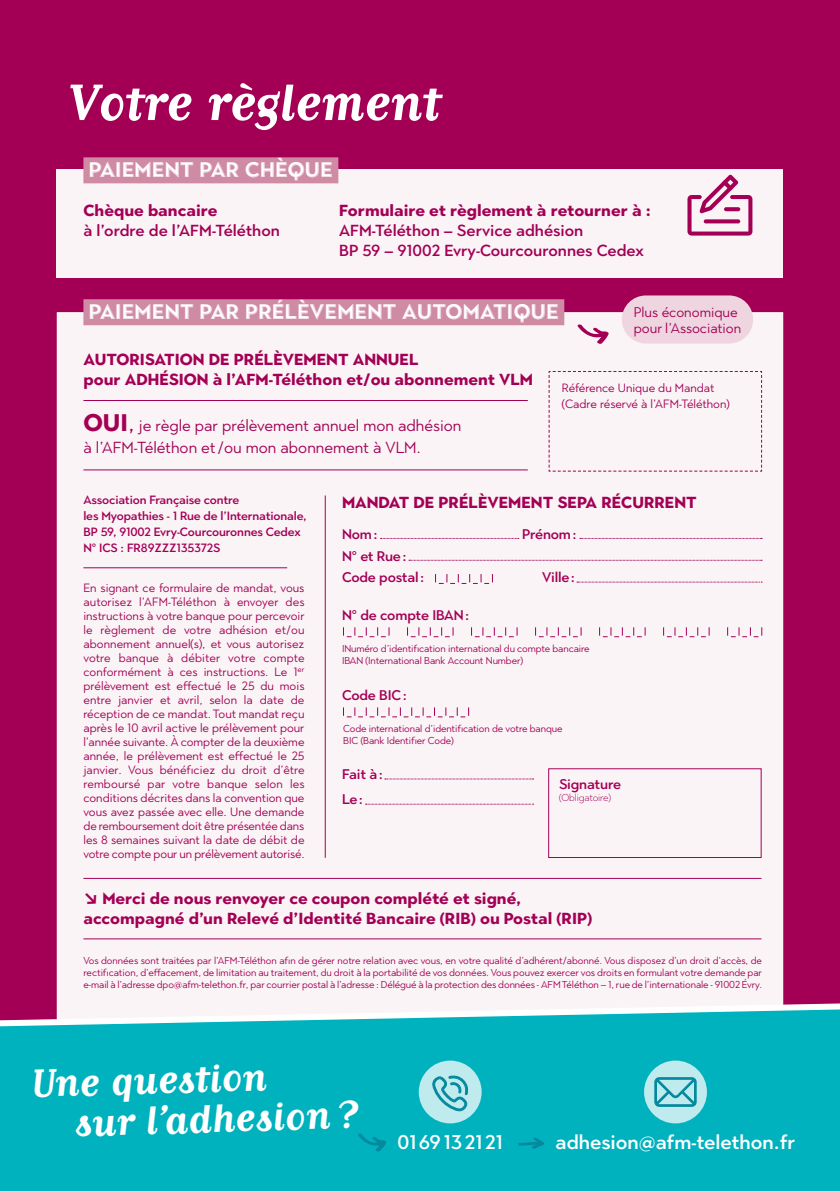
<style>
.page{position:relative;width:840px;height:1191px;background:#fff}
.page>*{position:absolute;margin:0;border:0;box-sizing:border-box;transform-origin:0 0}
.t1{font:60px "Matrix Script Bold Lining";color:#fff}
.t2{font:46px/40.6px "Matrix Script Bold Lining";color:#fff}
.t3{font:700 21px "Town 22 Emboss";letter-spacing:.01em;color:#fff}
.t4{font:500 19.8px "Town 80 Text";color:#fff}
.t5{font:700 16px/20px "Town 80 Text";color:#a30055}
.t6{font:500 16px/20px "Town 80 Text";color:#a30055}
.t7{font:16px/22px "Town 80 Text";color:#a30055}
.t8{font:500 14px/25.4px "Town 80 Text";letter-spacing:-.01em;color:#a30055}
.t9{font:14px/16px "Town 80 Text";color:#a30055}
.t10{font:12px/14px "Town 80 Text";letter-spacing:-.005em;color:#a30055}
.t11{font:500 12px/16px "Town 80 Text";letter-spacing:-.01em;color:#a30055}
.t12{font:10px/12px "Town 80 Text";letter-spacing:-.01em;color:#a30055}
.t13{font:300 10px "Town 80 Text";letter-spacing:-.01em;color:#a30055}
.s1{font-weight:700;font-size:24px}
.s2{font-size:24px}
</style>
<div class="page">
<div style="left:0;top:0;width:839px;height:999px;background:#a30055"></div>
<div style="left:0;top:1030px;width:839px;height:161px;background:#00b2bd"></div>
<div style="left:57px;top:169px;width:725px;height:109px;background:#faf4f6"></div>
<div style="left:57px;top:312px;width:725px;height:687px;background:#faf4f6"></div>
<div style="left:83px;top:157px;width:255px;height:26px;background:#cf8aa4"></div>
<div style="left:83px;top:299px;width:481px;height:26px;background:#cf8aa4"></div>
<svg style="left:687px;top:174px;width:65px;height:62px"></svg>
<hr style="left:83px;top:400px;width:444px;height:1px;background:#a30055">
<hr style="left:83px;top:469px;width:444px;height:1px;background:#a30055">
<hr style="left:83px;top:567px;width:204px;height:1px;background:#a30055">
<hr style="left:83px;top:878px;width:678px;height:1px;background:#a30055">
<hr style="left:325px;top:495px;width:1px;height:363px;background:#a30055">
<hr style="left:83px;top:938px;width:678px;height:1px;background:#a30055">
<div style="left:548px;top:370px;width:214px;height:102px;background:#faf4f6"></div>
<div style="left:548px;top:768px;width:213px;height:90px;border:1px solid #a30055"></div>
<div style="left:621px;top:295px;width:131px;height:48px;background:#eed5df;border-radius:24px"></div>
<svg style="left:384px;top:778px;width:149px;height:1px"></svg>
<svg style="left:365px;top:804px;width:168px;height:1px"></svg>
<svg style="left:408px;top:560px;width:353px;height:1px"></svg>
<svg style="left:380px;top:538px;width:138px;height:1px"></svg>
<svg style="left:579px;top:538px;width:182px;height:1px"></svg>
<svg style="left:576px;top:582px;width:185px;height:1px"></svg>
<svg style="left:435px;top:574px;width:58px;height:10px"></svg>
<svg style="left:343px;top:627px;width:46px;height:10px"></svg>
<svg style="left:535px;top:627px;width:46px;height:10px"></svg>
<svg style="left:407px;top:627px;width:46px;height:10px"></svg>
<svg style="left:599px;top:627px;width:46px;height:10px"></svg>
<svg style="left:471px;top:627px;width:46px;height:10px"></svg>
<svg style="left:663px;top:627px;width:46px;height:10px"></svg>
<svg style="left:726px;top:627px;width:36px;height:10px"></svg>
<svg style="left:343px;top:707px;width:126px;height:10px"></svg>
<svg style="left:0;top:999px;width:839px;height:31px"></svg>
<svg style="left:576px;top:324px;width:32px;height:21px"></svg>
<svg style="left:418px;top:1060px;width:63px;height:63px;background:#b6e8eb"></svg>
<svg style="left:431px;top:1069px;width:37px;height:42px;background:#8acfd7"></svg>
<svg style="left:643px;top:1060px;width:63px;height:63px;background:#b1e5e9"></svg>
<svg style="left:654px;top:1077px;width:42px;height:29px"></svg>
<svg style="left:516px;top:1136px;width:28px;height:13px"></svg>
<svg style="left:356px;top:1133px;width:30px;height:19px"></svg>
<h1 class="t1" style="left:68px;top:72px;width:374px">Votre règlement</h1>
<h3 class="t3" style="left:89px;top:158px;width:245px">PAIEMENT PAR CHÈQUE</h3>
<h3 class="t5" style="left:83px;top:200px;width:135px">Chèque bancaire</h3>
<h3 class="t6" style="left:83px;top:220px;width:198px">à l’ordre de l’AFM-Téléthon</h3>
<h3 class="t5" style="left:339px;top:200px;width:313px">Formulaire et règlement à retourner à :</h3>
<h3 class="t6" style="left:339px;top:220px;width:306px">AFM-Téléthon – Service adhésion<br>BP 59 – 91002 Evry-Courcouronnes Cedex</h3>
<h3 class="t3" style="left:89px;top:300px;width:471px">PAIEMENT PAR PRÉLÈVEMENT AUTOMATIQUE</h3>
<h3 class="t5" style="left:83px;top:349px;width:451px">AUTORISATION DE PRÉLÈVEMENT ANNUEL<br>pour ADHÉSION à l’AFM-Téléthon et/ou abonnement VLM</h3>
<p class="t9" style="left:633px;top:304px;width:109px">Plus économique pour l’Association</p>
<p class="t10" style="left:561px;top:380px;width:169px;line-height:16px">Référence Unique du Mandat (Cadre réservé à l’AFM-Téléthon)</p>
<h3 class="t7" style="left:83px;top:414px;width:379px"><span class="s1">OUI</span><span class="s2">,</span> je règle par prélèvement annuel mon adhésion à l’AFM-Téléthon et /ou mon abonnement à VLM.</h3>
<p class="t11" style="left:83px;top:492px;width:225px">Association Française contre<br>les Myopathies - 1 Rue de l’Internationale, BP 59, 91002 Evry-Courcouronnes Cedex N° ICS : FR89ZZZ135372S</p>
<p class="t10" style="left:83px;top:580px;width:222px;text-align:justify">En signant ce formulaire de mandat, vous autorisez l’AFM-Téléthon à envoyer des instructions à votre banque pour percevoir le règlement de votre adhésion et/ou abonnement annuel(s), et vous autorisez votre banque à débiter votre compte conformément à ces instructions. Le 1<sup>er </sup>prélèvement est effectué le 25 du mois entre janvier et avril, selon la date de réception de ce mandat. Tout mandat reçu après le 10 avril active le prélèvement pour l’année suivante. À compter de la deuxième année, le prélèvement est effectué le 25 janvier. Vous bénéficiez du droit d’être remboursé par votre banque selon les conditions décrites dans la convention que vous avez passée avec elle. Une demande de remboursement doit être présentée dans les 8 semaines suivant la date de débit de votre compte pour un prélèvement autorisé.</p>
<h3 class="t5" style="left:342px;top:491px;width:356px">MANDAT DE PRÉLÈVEMENT SEPA RÉCURRENT</h3>
<p class="t8" style="left:342px;top:521px;width:37px">Nom:</p>
<p class="t8" style="left:522px;top:521px;width:56px">Prénom:</p>
<p class="t8" style="left:342px;top:564px;width:84px">Code postal:</p>
<p class="t8" style="left:542px;top:564px;width:34px">Ville:</p>
<p class="t8" style="left:342px;top:602px;width:129px">N° de compte IBAN:</p>
<p class="t12" style="left:342px;top:642px;width:249px">INuméro d’identification international du compte bancaire<br>IBAN (International Bank Account Number)</p>
<p class="t8" style="left:342px;top:682px;width:66px">Code BIC:</p>
<p class="t12" style="left:343px;top:722px;width:221px">Code international d’identification de votre banque<br>BIC (Bank Identifier Code)</p>
<p class="t8" style="left:342px;top:543px;width:66px">N° et Rue:</p>
<p class="t8" style="left:342px;top:761px;width:42px">Fait à:<br>Le:</p>
<p class="t8" style="left:558px;top:770px;width:64px">Signature</p>
<p class="t13" style="left:558px;top:791px;width:53px">(Obligatoire)</p>
<h3 class="t5" style="left:83px;top:888px;width:510px">● Merci de nous renvoyer ce coupon complété et signé, accompagné d’un Relevé d’Identité Bancaire (RIB) ou Postal (RIP)</h3>
<p class="t12" style="left:83px;top:954px;width:679px;text-align:justify">Vos données sont traitées par l’AFM-Téléthon afin de gérer notre relation avec vous, en votre qualité d’adhérent/abonné. Vous disposez d’un droit d’accès, de rectification, d’effacement, de limitation au traitement, du droit à la portabilité de vos données. Vous pouvez exercer vos droits en formulant votre demande par e-mail à l’adresse dpo@afm-telethon.fr, par courrier postal à l’adresse : Délégué à la protection des données - AFM Téléthon – 1, rue de l’internationale - 91002 Évry.</p>
<h2 class="t2" style="left:73px;top:1061px;width:285px;text-indent:-42px;rotate:-2deg">Une question<br>sur l’adhesion?</h2>
<h3 class="t4" style="left:397px;top:1129px;width:107px">0169132121</h3>
<h3 class="t4" style="left:555px;top:1129px;width:241px">adhesion@afm-telethon.fr</h3>
</div>
